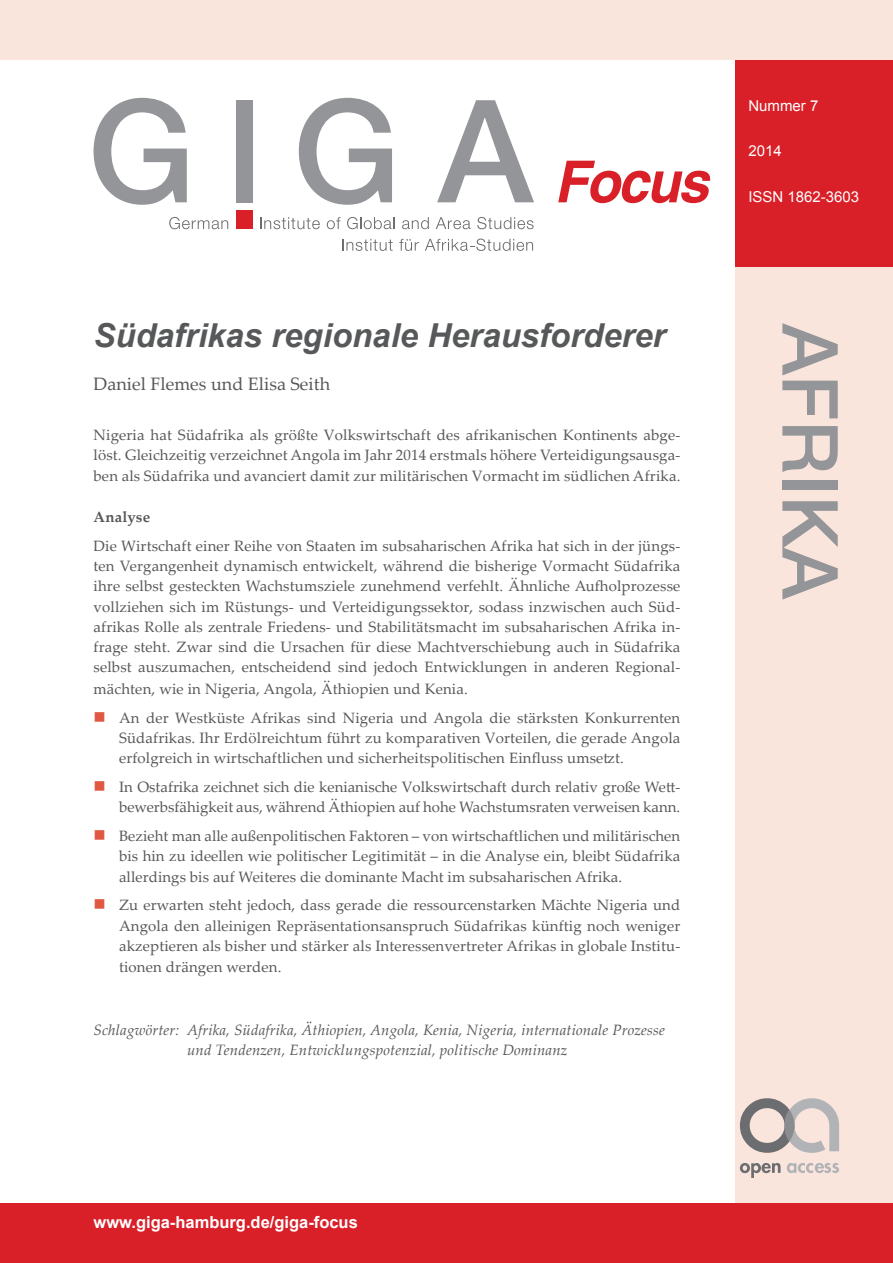
<style>
.page{position:relative;width:893px;height:1263px;background:#fff}
.page>*{position:absolute;margin:0;border:0;box-sizing:border-box;transform-origin:0 0}
.t1{font:italic 700 33px "Arial";color:#57585a}
.t2{font:18px "Palatino Linotype";color:#57585a}
.t3{font:700 16.5px "Arial";color:#fff}
.t4{font:15px/20.2px "Palatino Linotype";letter-spacing:.01em;color:#57585a;text-align:justify}
.t5{font:italic 15px/20.2px "Palatino Linotype";letter-spacing:.01em;color:#57585a;text-align:center}
.t6{font:15px "Arial";color:#fff}
.t7{font:700 15px "Palatino Linotype";letter-spacing:.01em;color:#57585a}
</style>
<div class="page">
<div style="left:736px;top:252px;width:157px;height:995px;background:#fae5dc"></div>
<svg style="left:740px;top:1098px;width:99px;height:55px"></svg>
<svg style="left:740px;top:1163px;width:41px;height:15px"></svg>
<svg style="left:787px;top:1163px;width:52px;height:10px"></svg>
<div style="left:736px;top:60px;width:157px;height:207px;background:#d91f28"></div>
<div style="left:0;top:1203px;width:893px;height:60px;background:#d91f28"></div>
<div style="left:0;top:0;width:893px;height:60px;background:#fae5dc"></div>
<svg style="left:782px;top:323px;width:56px;height:52px"></svg>
<svg style="left:782px;top:381px;width:56px;height:37px"></svg>
<svg style="left:782px;top:426px;width:56px;height:46px"></svg>
<div style="left:782px;top:480px;width:56px;height:10px;background:#939598"></div>
<svg style="left:782px;top:501px;width:56px;height:99px"></svg>
<svg style="left:342px;top:239px;width:51px;height:12px"></svg>
<svg style="left:399px;top:239px;width:20px;height:12px"></svg>
<svg style="left:425px;top:239px;width:108px;height:12px"></svg>
<svg style="left:169px;top:217px;width:59px;height:12px"></svg>
<svg style="left:260px;top:217px;width:60px;height:12px"></svg>
<svg style="left:327px;top:217px;width:14px;height:12px"></svg>
<svg style="left:347px;top:217px;width:47px;height:12px"></svg>
<svg style="left:402px;top:217px;width:27px;height:12px"></svg>
<svg style="left:436px;top:217px;width:34px;height:12px"></svg>
<svg style="left:477px;top:217px;width:57px;height:12px"></svg>
<div style="left:236px;top:100px;width:17px;height:102px;background:#939598"></div>
<svg style="left:94px;top:98px;width:93px;height:107px"></svg>
<svg style="left:299px;top:98px;width:93px;height:107px"></svg>
<svg style="left:437px;top:100px;width:97px;height:102px"></svg>
<div style="left:236px;top:211px;width:17px;height:18px;background:#d91f28"></div>
<svg style="left:558px;top:161px;width:153px;height:42px"></svg>
<h1 class="t1" style="left:94px;top:314px;width:574px">Südafrikas regionale Herausforderer</h1>
<p class="t2" style="left:94px;top:371px;width:238px">Daniel Flemes und Elisa Seith</p>
<p class="t4" style="left:94px;top:424px;width:588px">Nigeria hat Südafrika als größte Volkswirtschaft des afrikanischen Kontinents abge&shy;löst. Gleichzeitig verzeichnet Angola im Jahr 2014 erstmals höhere Verteidigungsausga&shy;ben als Südafrika und avanciert damit zur militärischen Vormacht im südlichen Afrika.</p>
<p class="t7" style="left:94px;top:506px;width:58px">Analyse</p>
<p class="t4" style="left:94px;top:535px;width:588px">Die Wirtschaft einer Reihe von Staaten im subsaharischen Afrika hat sich in der jüngs&shy;ten Vergangenheit dynamisch entwickelt, während die bisherige Vormacht Südafrika ihre selbst gesteckten Wachstumsziele zunehmend verfehlt. Ähnliche Aufholprozesse vollziehen sich im Rüstungs- und Verteidigungssektor, sodass inzwischen auch Süd&shy;afrikas Rolle als zentrale Friedens- und Stabilitätsmacht im subsaharischen Afrika in&shy;frage steht. Zwar sind die Ursachen für diese Machtverschiebung auch in Südafrika selbst auszumachen, entscheidend sind jedoch Entwicklungen in anderen Regional&shy;mächten, wie in Nigeria, Angola, Äthiopien und Kenia.</p>
<p class="t4" style="left:119px;top:707px;width:563px">An der Westküste Afrikas sind Nigeria und Angola die stärksten Konkurrenten Südafrikas. Ihr Erdölreichtum führt zu komparativen Vorteilen, die gerade Angola erfolgreich in wirtschaftlichen und sicherheitspolitischen Einfluss umsetzt.</p>
<p class="t4" style="left:119px;top:776px;width:563px">In Ostafrika zeichnet sich die kenianische Volkswirtschaft durch relativ große Wett&shy;bewerbsfähigkeit aus, während Äthiopien auf hohe Wachstumsraten verweisen kann.</p>
<p class="t4" style="left:119px;top:825px;width:563px">Bezieht man alle außenpolitischen Faktoren – von wirtschaftlichen und militärischen bis hin zu ideellen wie politischer Legitimität – in die Analyse ein, bleibt Südafrika allerdings bis auf Weiteres die dominante Macht im subsaharischen Afrika.</p>
<p class="t4" style="left:119px;top:894px;width:563px">Zu erwarten steht jedoch, dass gerade die ressourcenstarken Mächte Nigeria und Angola den alleinigen Repräsentationsanspruch Südafrikas künftig noch weniger akzeptieren als bisher und stärker als Interessenvertreter Afrikas in globale Institu-</p>
<p class="t4" style="left:119px;top:956px;width:164px">tionen drängen werden.</p>
<p class="t5" style="left:94px;top:1019px;width:573px">Schlagwörter: Afrika, Südafrika, Äthiopien, Angola, Kenia, Nigeria, internationale Prozesse und Tendenzen, Entwicklungspotenzial, politische Dominanz</p>
<p class="t3" style="left:94px;top:1211px;width:266px">www.giga-hamburg.de/giga-focus</p>
<p class="t6" style="left:748px;top:96px;width:72px">Nummer 7</p>
<p class="t6" style="left:748px;top:141px;width:35px">2014</p>
<p class="t6" style="left:748px;top:187px;width:112px">ISSN 1862-3603</p>
</div>
